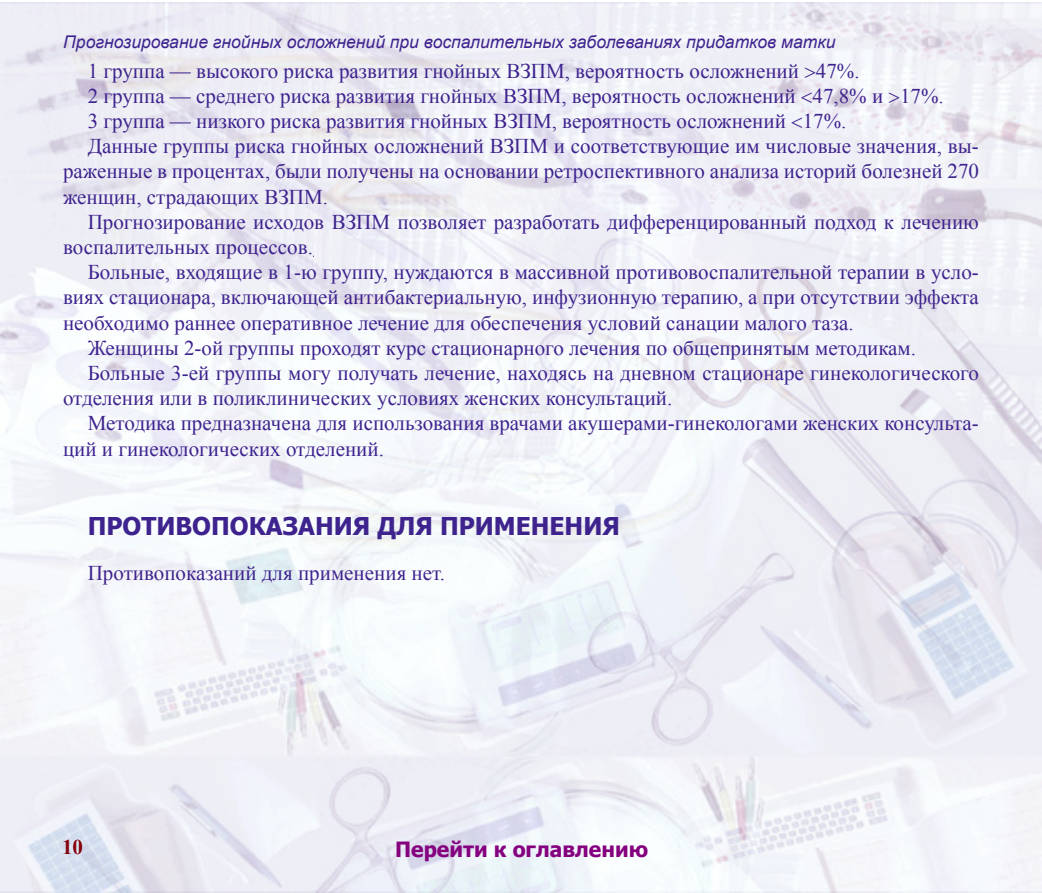
<style>
.page{position:relative;width:1042px;height:893px;background:#fff}
.page>*{position:absolute;margin:0;border:0;box-sizing:border-box;transform-origin:0 0}
.Heading1{font:700 24.5px "Tahoma";color:#3e238e}
.t1{font:21px/25.2px "Times New Roman";color:#3e238e}
.t2{font:700 21px "Tahoma";color:#85007e}
.t3{font:700 21px "Times New Roman";color:#85000c}
.t4{font:italic 17.5px "Arial";color:#3e238e}
</style>
<div class="page">
<img style="left:0;top:2px;width:1041px;height:891px">
<svg style="left:805px;top:67px;width:10px;height:11px"></svg>
<svg style="left:801px;top:92px;width:11px;height:11px"></svg>
<svg style="left:889px;top:92px;width:10px;height:11px"></svg>
<svg style="left:792px;top:117px;width:10px;height:11px"></svg>
<p class="t4" style="left:63px;top:31px;width:774px">Прогнозирование гнойных осложнений при воспалительных заболеваниях придатков матки</p>
<p class="t1" style="left:88px;top:58px;width:773px">1 группа — высокого риска развития гнойных ВЗПМ, вероятность осложнений 47%.</p>
<p class="t1" style="left:88px;top:83px;width:857px">2 группа — среднего риска развития гнойных ВЗПМ, вероятность осложнений 47,8% и 17%.</p>
<p class="t1" style="left:88px;top:108px;width:760px">3 группа — низкого риска развития гнойных ВЗПМ, вероятность осложнений 17%.</p>
<p class="t1" style="left:63px;top:133px;width:917px;text-align:justify;text-indent:25px">Данные группы риска гнойных осложнений ВЗПМ и соответствующие им числовые значения, вы&shy;раженные в процентах, были получены на основании ретроспективного анализа историй болезней 270 женщин, страдающих ВЗПМ.</p>
<p class="t1" style="left:63px;top:209px;width:917px;text-indent:25px">Прогнозирование исходов ВЗПМ позволяет разработать дифференцированный подход к лечению воспалительных процессов.</p>
<p class="t1" style="left:63px;top:259px;width:917px;text-align:justify;text-indent:25px">Больные, входящие в 1-ю группу, нуждаются в массивной противовоспалительной терапии в усло&shy;виях стационара, включающей антибактериальную, инфузионную терапию, а при отсутствии эффекта необходимо раннее оперативное лечение для обеспечения условий санации малого таза.</p>
<p class="t1" style="left:88px;top:335px;width:830px">Женщины 2-ой группы проходят курс стационарного лечения по общепринятым методикам.</p>
<p class="t1" style="left:63px;top:360px;width:917px;text-indent:25px">Больные 3-ей группы могу получать лечение, находясь на дневном стационаре гинекологического отделения или в поликлинических условиях женских консультаций.</p>
<p class="t1" style="left:63px;top:410px;width:917px;text-indent:25px">Методика предназначена для использования врачами акушерами-гинекологами женских консульта&shy;ций и гинекологических отделений.</p>
<p class="Heading1" style="left:88px;top:508px;width:533px">ПРОТИВОПОКАЗАНИЯ ДЛЯ ПРИМЕНЕНИЯ</p>
<p class="t1" style="left:88px;top:560px;width:359px">Противопоказаний для применения нет.</p>
<p class="t3" style="left:62px;top:832px;width:22px">10</p>
<p class="t2" style="left:395px;top:835px;width:254px">Перейти к оглавлению</p>
</div>
